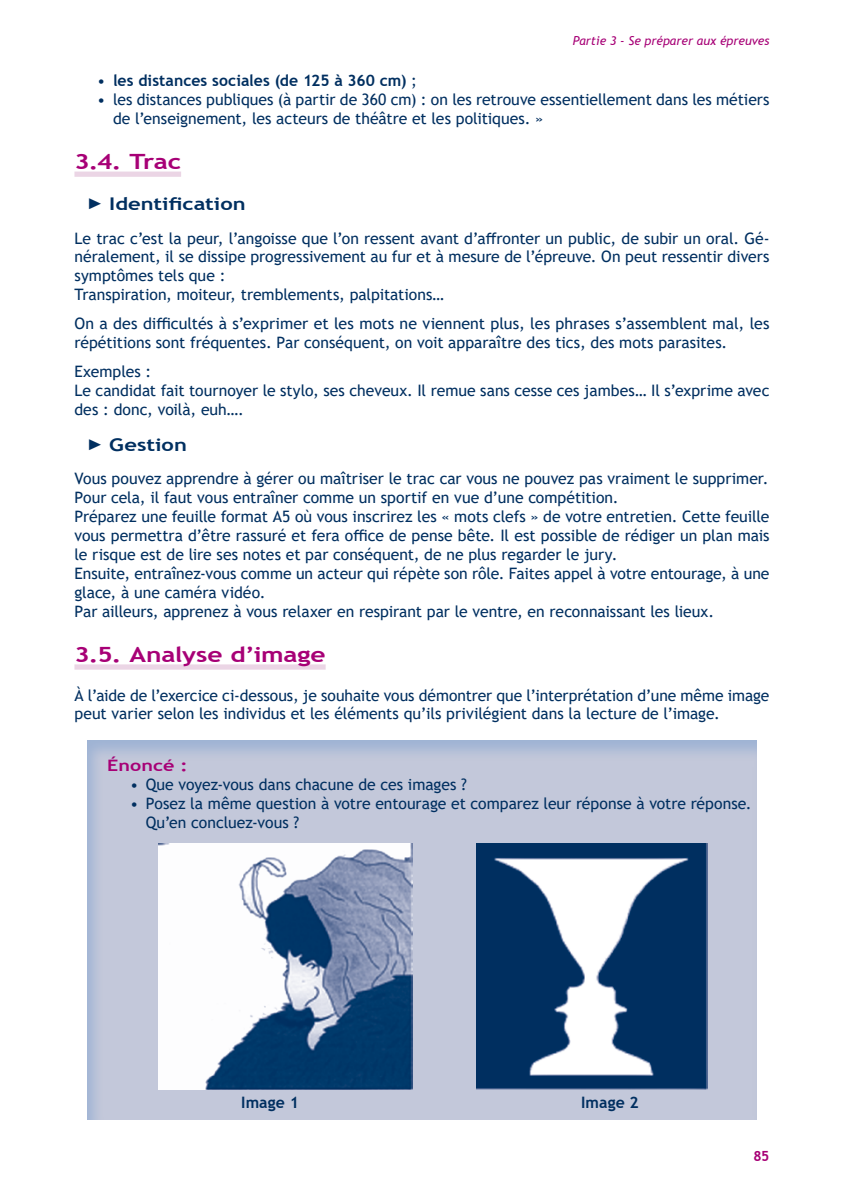
<style>
.page{position:relative;width:844px;height:1191px;background:#fff}
.page>*{position:absolute;margin:0;border:0;box-sizing:border-box;transform-origin:0 0}
.t1{font:700 21px "Trebuchet MS";letter-spacing:-.01em;color:#a70076;scale:1.25 1}
.t2{font:700 17.5px "Trebuchet MS";color:#002f60;scale:1.25 1}
.t3{font:15.75px/18.9px "Trebuchet MS";color:#002f60}
.t4{font:700 15.75px "Trebuchet MS";letter-spacing:.005em;color:#002f60}
.t5{font:700 15.75px "Trebuchet MS";letter-spacing:.005em;color:#a70076;scale:1.25 1}
.t6{font:700 14px "Trebuchet MS";color:#a70076}
.t7{font:italic 12.25px "Trebuchet MS";color:#a70076}
.s1{font-weight:400}
</style>
<div class="page">
<div style="left:74px;top:171px;width:107px;height:6px;background:#ebd5e5"></div>
<div style="left:74px;top:664px;width:251px;height:5px;background:#ebd5e5"></div>
<div style="left:86px;top:724px;width:684px;height:396px;background:#002f60;opacity:.6"></div>
<p class="t7" style="left:572px;top:33px;width:198px">Partie 3 - Se préparer aux épreuves</p>
<p class="t4" style="left:97px;top:71px;width:321px"><span class="s1">•</span> les distances sociales (de 125 à 360 cm) <span class="s1">;</span></p>
<p class="t3" style="left:113px;top:90px;width:657px;text-indent:-16px">• les distances publiques (à partir de 360 cm) : on les retrouve essentiellement dans les métiers de l’enseignement, les acteurs de théâtre et les politiques. »</p>
<h1 class="t1" style="left:74px;top:148px;width:87px">3.4. Trac</h1>
<p class="t2" style="left:109px;top:193px;width:111px">Identification</p>
<p class="t3" style="left:74px;top:228px;width:696px">Le trac c’est la peur, l’angoisse que l’on ressent avant d’affronter un public, de subir un oral. Gé&shy;néralement, il se dissipe progressivement au fur et à mesure de l’épreuve. On peut ressentir divers symptômes tels que :<br>Transpiration, moiteur, tremblements, palpitations…</p>
<p class="t3" style="left:74px;top:314px;width:696px">On a des difficultés à s’exprimer et les mots ne viennent plus, les phrases s’assemblent mal, les répétitions sont fréquentes. Par conséquent, on voit apparaître des tics, des mots parasites.</p>
<p class="t3" style="left:74px;top:362px;width:696px">Exemples :<br>Le candidat fait tournoyer le stylo, ses cheveux. Il remue sans cesse ces jambes… Il s’exprime avec des : donc, voilà, euh….</p>
<p class="t2" style="left:109px;top:433px;width:64px">Gestion</p>
<p class="t3" style="left:74px;top:469px;width:696px">Vous pouvez apprendre à gérer ou maîtriser le trac car vous ne pouvez pas vraiment le supprimer.<br>Pour cela, il faut vous entraîner comme un sportif en vue d’une compétition.<br>Préparez une feuille format A5 où vous inscrirez les « mots clefs » de votre entretien. Cette feuille vous permettra d’être rassuré et fera office de pense bête. Il est possible de rédiger un plan mais le risque est de lire ses notes et par conséquent, de ne plus regarder le jury.<br>Ensuite, entraînez-vous comme un acteur qui répète son rôle. Faites appel à votre entourage, à une glace, à une caméra vidéo.<br>Par ailleurs, apprenez à vous relaxer en respirant par le ventre, en reconnaissant les lieux.</p>
<h1 class="t1" style="left:74px;top:641px;width:202px">3.5. Analyse d’image</h1>
<p class="t3" style="left:74px;top:685px;width:696px">À l’aide de l’exercice ci-dessous, je souhaite vous démontrer que l’interprétation d’une même image peut varier selon les individus et les éléments qu’ils privilégient dans la lecture de l’image.</p>
<p class="t5" style="left:107px;top:755px;width:66px">Énoncé :</p>
<p class="t3" style="left:130px;top:775px;width:338px">• Que voyez-vous dans chacune de ces images ?</p>
<p class="t3" style="left:146px;top:794px;width:607px;text-indent:-16px">• Posez la même question à votre entourage et comparez leur réponse à votre réponse.<br>Qu’en concluez-vous ?</p>
<p class="t4" style="left:241px;top:1092px;width:59px">Image 1</p>
<p class="t4" style="left:581px;top:1092px;width:59px">Image 2</p>
<p class="t6" style="left:753px;top:1147px;width:18px">85</p>
</div>
